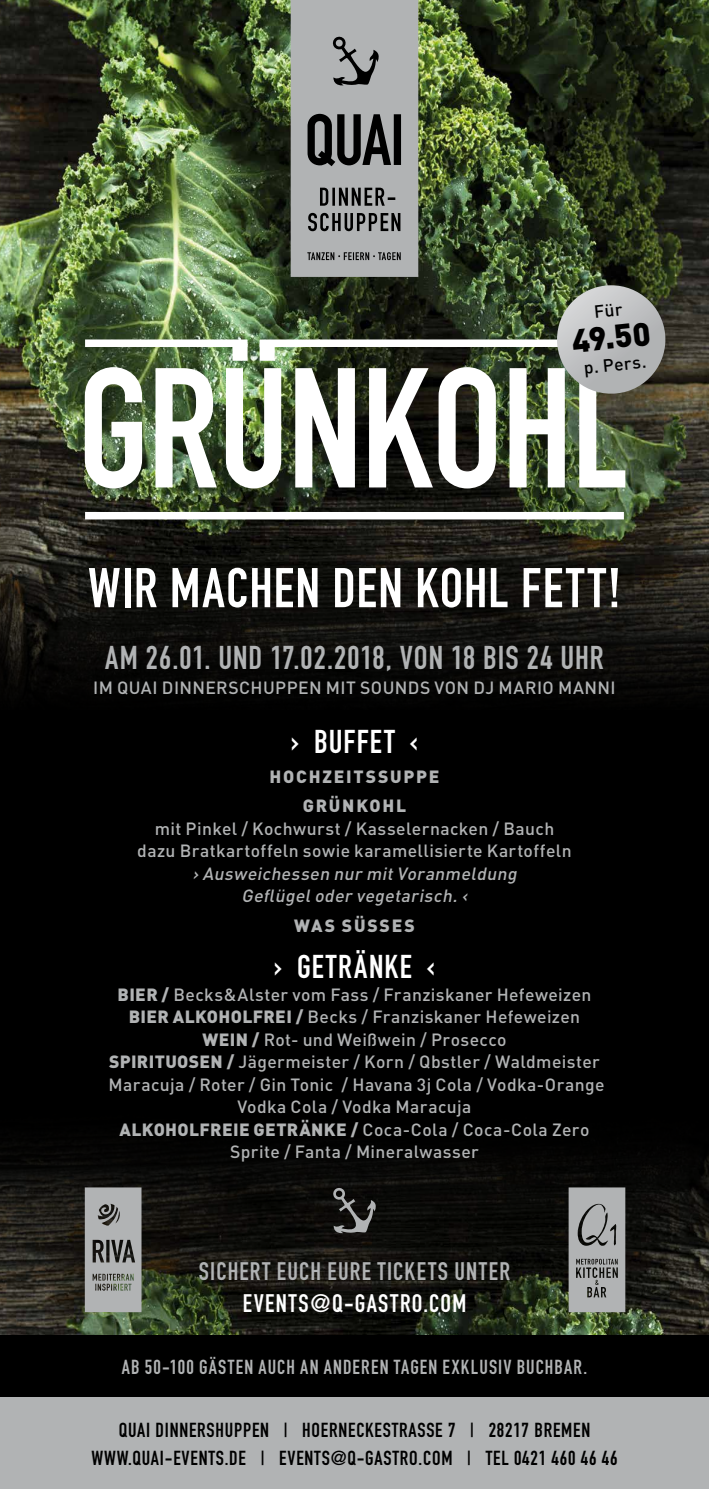
<style>
.page{position:relative;width:709px;height:1489px;background:#fff}
.page>*{position:absolute;margin:0;border:0;box-sizing:border-box;transform-origin:0 0}
.t1{font:55px "DIN Engschrift";letter-spacing:.025em;color:#fff}
.t2{font:32.5px "DIN Engschrift";letter-spacing:.03em;color:#b1b3b4}
.t3{font:32.5px "DIN Engschrift";letter-spacing:.045em;color:#fff}
.t4{font:900 32.5px "DIN";color:#000}
.t5{font:25px "DIN Engschrift";letter-spacing:.05em;color:#b1b3b4}
.t6{font:25px "DIN Engschrift";letter-spacing:.055em;color:#fff}
.t7{font:20px/27.5px "DIN Engschrift";letter-spacing:.04em;color:#000;text-align:center}
.t8{font:20px "DIN Engschrift";letter-spacing:.06em;color:#b1b3b4}
.t9{font:500 17.5px/22.5px "DIN";letter-spacing:.02em;color:#b1b3b4;text-align:center}
.t10{font:italic 500 17.5px/22.5px "DIN";color:#b1b3b4;text-align:center}
.t11{font:900 17.5px/29.5px "DIN";letter-spacing:.1em;color:#b1b3b4;text-align:center}
.t12{font:500 17.5px "DINOT";color:#000}
.s1{font-weight:900}
</style>
<div class="page">
<div style="left:0;top:0;width:709px;height:1488px;background:#000"></div>
<img style="left:0;top:1144px;width:709px;height:190px">
<img style="left:0;top:0;width:709px;height:694px">
<div style="left:0;top:1397px;width:709px;height:91px;background:#b1b3b4"></div>
<img style="left:85px;top:343px;width:540px;height:145px">
<div style="left:85px;top:339px;width:162px;height:8px;background:#fff"></div>
<div style="left:260px;top:339px;width:364px;height:8px;background:#fff"></div>
<div style="left:85px;top:512px;width:539px;height:7px;background:#fff"></div>
<svg style="left:332px;top:1186px;width:47px;height:48px"></svg>
<svg style="left:85px;top:1187px;width:56px;height:124px;background:#9b9d9d"></svg>
<svg style="left:568px;top:1187px;width:57px;height:124px;background:#9d9f9f"></svg>
<svg style="left:291px;top:0;width:127px;height:277px;background:#989a9a"></svg>
<svg style="left:554px;top:285px;width:114px;height:111px;background:#a2a59f"></svg>
<h2 class="t4" style="left:569px;top:319px;width:80px;rotate:-6deg">49.50</h2>
<p class="t12" style="left:582px;top:356px;width:64px;rotate:-6deg">p. Pers.</p>
<h1 class="t1" style="left:88px;top:555px;width:534px">WIR MACHEN DEN KOHL FETT!</h1>
<h2 class="t2" style="left:105px;top:638px;width:500px">AM 26.01. UND 17.02.2018, VON 18 BIS 24 UHR</h2>
<p class="t9" style="left:93px;top:675px;width:524px">IM QUAI DINNERSCHUPPEN MIT SOUNDS VON DJ MARIO MANNI</p>
<h2 class="t3" style="left:291px;top:722px;width:128px">› BUFFET ‹</h2>
<p class="t11" style="left:269px;top:760px;width:172px">HOCHZEITSSUPPE<br>GRÜNKOHL</p>
<p class="t9" style="left:137px;top:816px;width:436px">mit Pinkel / Kochwurst / Kasselernacken / Bauch dazu Bratkartoffeln sowie karamellisierte Kartoffeln</p>
<p class="t10" style="left:192px;top:861px;width:329px">›Ausweichessen nur mitVoranmeldung<br>Geflügeloder vegetarisch.‹</p>
<p class="t11" style="left:294px;top:909px;width:122px">WAS SÜSSES</p>
<h2 class="t3" style="left:274px;top:947px;width:162px">› GETRÄNKE ‹</h2>
<p class="t9" style="left:109px;top:982px;width:497px"><span class="s1">BIER /</span> Becks&amp;Alster vom Fass / Franziskaner Hefeweizen <span class="s1">BIER ALKOHOLFREI /</span> Becks / Franziskaner Hefeweizen <span class="s1">WEIN /</span> Rot- und Weißwein / Prosecco<br><span class="s1">SPIRITUOSEN /</span> Jägermeister / Korn / Qbstler / Waldmeister Maracuja / Roter / Gin Tonic / Havana 3j Cola / Vodka-Orange Vodka Cola / Vodka Maracuja<br><span class="s1">ALKOHOLFREIE GETRÄNKE /</span> Coca-Cola / Coca-Cola Zero Sprite / Fanta / Mineralwasser</p>
<h3 class="t5" style="left:199px;top:1256px;width:312px">SICHERT EUCH EURE TICKETS UNTER</h3>
<h3 class="t6" style="left:243px;top:1288px;width:225px">EVENTS@Q-GASTRO.COM</h3>
<p class="t8" style="left:122px;top:1354px;width:467px">AB 50-100 GÄSTEN AUCH AN ANDEREN TAGEN EXKLUSIV BUCHBAR.</p>
<p class="t7" style="left:91px;top:1416px;width:527px">QUAI DINNERSHUPPEN | HOERNECKESTRASSE 7 | 28217 BREMEN<br>WWW.QUAI-EVENTS.DE | EVENTS@Q-GASTRO.COM | TEL 0421 460 46 46</p>
</div>
